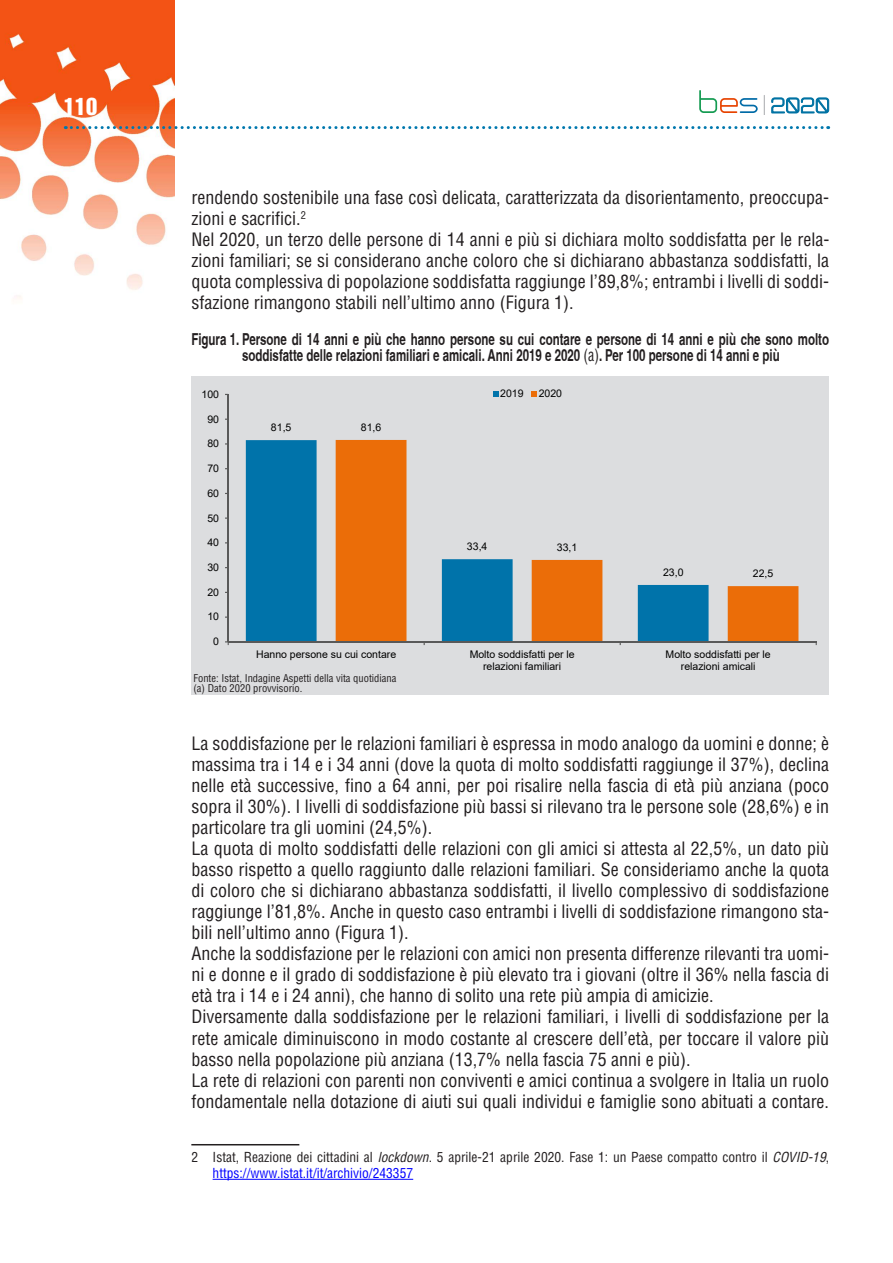
<style>
.page{position:relative;width:893px;height:1263px;background:#fff}
.page>*{position:absolute;margin:0;border:0;box-sizing:border-box;transform-origin:0 0}
.t1{font:24px "Helvetica LT Std Comp";color:#fff}
.t2{font:condensed 18px/21px "Helvetica LT Std";color:#231f20}
.t3{font:700 condensed 16.5px/16.5px "Helvetica";color:#231f20;text-align:center;scale:.85 1}
.t4{font:condensed 13.5px/16.2px "Helvetica LT Std";color:#231f20}
.t5{font:10.5px/12.1px "Arial";color:#000;text-align:center}
.t6{font:condensed 10.5px/10.5px "Helvetica LT Std";color:#231f20}
.s1{font-family:"Helvetica LT Std";font-weight:400}
.s2{font-style:italic}
.s3{color:#00f}
</style>
<div class="page">
<img style="left:0;top:0;width:174px;height:299px">
<svg style="left:65px;top:126px;width:764px;height:3px"></svg>
<svg style="left:764px;top:95px;width:1px;height:20px"></svg>
<svg style="left:699px;top:90px;width:59px;height:23px"></svg>
<svg style="left:771px;top:97px;width:58px;height:17px"></svg>
<hr style="left:191px;top:1144px;width:108px;height:1px;background:#231f20">
<hr style="left:213px;top:1179px;width:200px;height:1px;background:#00f">
<div style="left:191px;top:375px;width:638px;height:319px;background:#dcdddf"></div>
<svg style="left:246px;top:440px;width:90px;height:201px;fill:#0073aa"></svg>
<svg style="left:336px;top:440px;width:462px;height:201px"></svg>
<hr style="left:228px;top:394px;width:1px;height:248px;background:#595959">
<hr style="left:228px;top:641px;width:588px;height:1px;background:#595959">
<svg style="left:493px;top:391px;width:5px;height:5px"></svg>
<svg style="left:531px;top:391px;width:6px;height:5px"></svg>
<h1 class="t1" style="left:64px;top:91px;width:35px">110</h1>
<p class="t2" style="left:191px;top:187px;width:639px">rendendo sostenibile una fase così delicata, caratterizzata da disorientamento, preoccupa&shy;zioni e sacrifici.<sup>2<br></sup>Nel 2020, un terzo delle persone di 14 anni e più si dichiara molto soddisfatta per le rela&shy;zioni familiari; se si considerano anche coloro che si dichiarano abbastanza soddisfatti, la quota complessiva di popolazione soddisfatta raggiunge l’89,8%; entrambi i livelli di soddi&shy;sfazione rimangono stabili nell’ultimo anno (Figura 1).</p>
<p class="t3" style="left:191px;top:331px;width:752px">Figura 1. Persone di 14 anni e più che hanno persone su cui contare e persone di 14 anni e più che sono molto soddisfatte delle relazioni familiari e amicali. Anni 2019 e 2020 <span class="s1">(a)</span>. Per 100 persone di 14 anni e più</p>
<p class="t5" style="left:202px;top:388px;width:19px">100</p>
<p class="t5" style="left:207px;top:413px;width:13px">90</p>
<p class="t5" style="left:207px;top:437px;width:13px">80</p>
<p class="t5" style="left:207px;top:462px;width:13px">70</p>
<p class="t5" style="left:207px;top:487px;width:13px">60</p>
<p class="t5" style="left:207px;top:512px;width:13px">50</p>
<p class="t5" style="left:207px;top:536px;width:13px">40</p>
<p class="t5" style="left:207px;top:561px;width:13px">30</p>
<p class="t5" style="left:207px;top:586px;width:13px">20</p>
<p class="t5" style="left:207px;top:611px;width:13px">10</p>
<p class="t5" style="left:213px;top:635px;width:7px">0</p>
<p class="t5" style="left:271px;top:421px;width:22px">81,5</p>
<p class="t5" style="left:361px;top:421px;width:22px">81,6</p>
<p class="t5" style="left:500px;top:387px;width:25px">2019</p>
<p class="t5" style="left:539px;top:387px;width:25px">2020</p>
<p class="t5" style="left:467px;top:540px;width:22px">33,4</p>
<p class="t5" style="left:557px;top:541px;width:22px">33,1</p>
<p class="t5" style="left:663px;top:566px;width:22px">23,0</p>
<p class="t5" style="left:753px;top:567px;width:22px">22,5</p>
<p class="t5" style="left:256px;top:648px;width:142px">Hanno persone su cui contare</p>
<p class="t5" style="left:470px;top:648px;width:107px">Molto soddisfatti per le relazioni familiari</p>
<p class="t5" style="left:666px;top:648px;width:107px">Molto soddisfatti per le relazioni amicali</p>
<p class="t6" style="left:193px;top:673px;width:204px">Fonte: Istat, Indagine Aspetti della vita quotidiana (a) Dato 2020 provvisorio.</p>
<p class="t2" style="left:191px;top:733px;width:639px">La soddisfazione per le relazioni familiari è espressa in modo analogo da uomini e donne; è massima tra i 14 e i 34 anni (dove la quota di molto soddisfatti raggiunge il 37%), declina nelle età successive, fino a 64 anni, per poi risalire nella fascia di età più anziana (poco sopra il 30%). I livelli di soddisfazione più bassi si rilevano tra le persone sole (28,6%) e in particolare tra gli uomini (24,5%).<br>La quota di molto soddisfatti delle relazioni con gli amici si attesta al 22,5%, un dato più basso rispetto a quello raggiunto dalle relazioni familiari. Se consideriamo anche la quota di coloro che si dichiarano abbastanza soddisfatti, il livello complessivo di soddisfazione raggiunge l’81,8%. Anche in questo caso entrambi i livelli di soddisfazione rimangono sta&shy;bili nell’ultimo anno (Figura 1).<br>Anche la soddisfazione per le relazioni con amici non presenta differenze rilevanti tra uomi&shy;ni e donne e il grado di soddisfazione è più elevato tra i giovani (oltre il 36% nella fascia di età tra i 14 e i 24 anni), che hanno di solito una rete più ampia di amicizie.<br>Diversamente dalla soddisfazione per le relazioni familiari, i livelli di soddisfazione per la rete amicale diminuiscono in modo costante al crescere dell’età, per toccare il valore più basso nella popolazione più anziana (13,7% nella fascia 75 anni e più).<br>La rete di relazioni con parenti non conviventi e amici continua a svolgere in Italia un ruolo fondamentale nella dotazione di aiuti sui quali individui e famiglie sono abituati a contare.</p>
<p class="t4" style="left:213px;top:1149px;width:618px;text-indent:-21px">2 Istat, Reazione dei cittadini al <span class="s2">lockdown</span>. 5 aprile-21 aprile 2020. Fase 1: un Paese compatto contro il <span class="s2">COVID-19</span>, <span class="s3">https://www.istat.it/it/archivio/243357</span></p>
</div>
